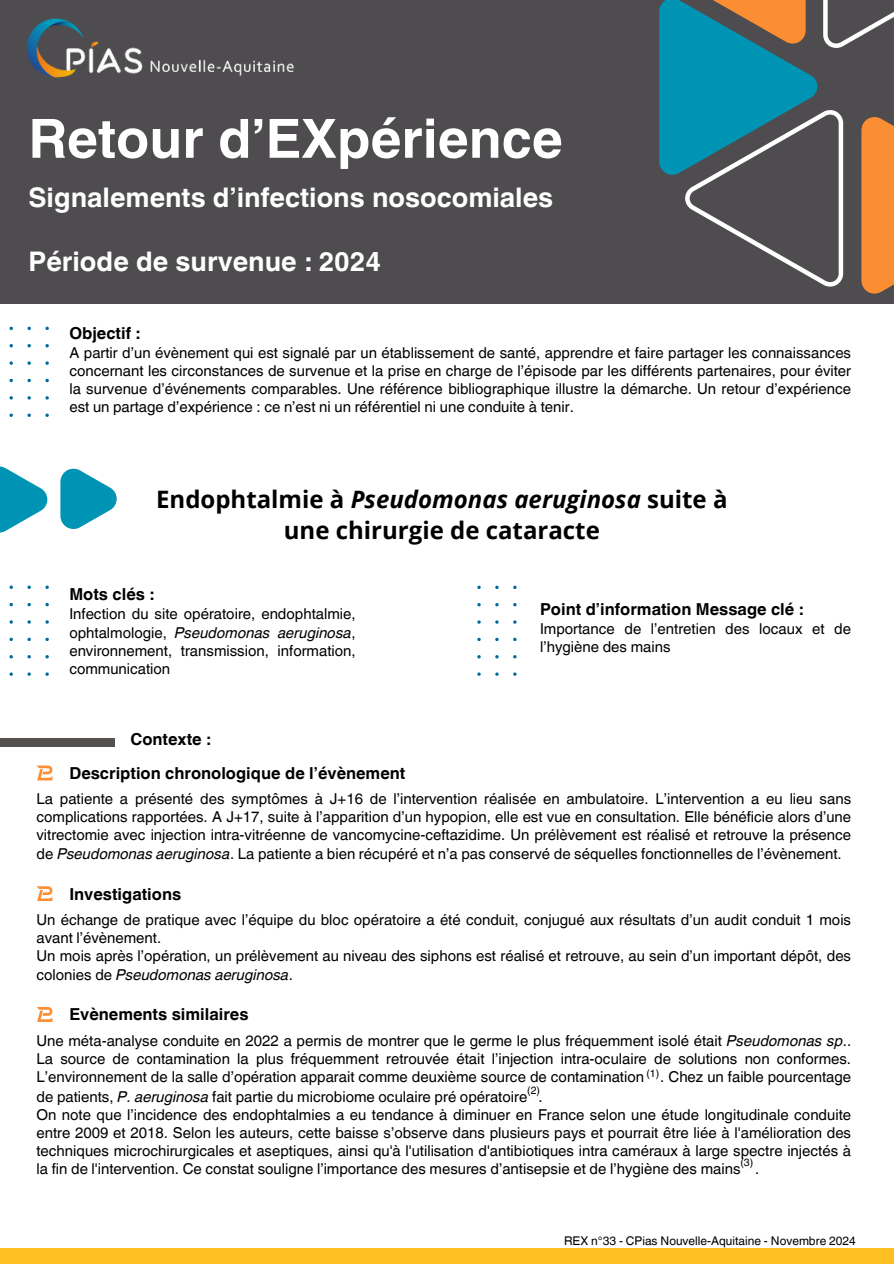
<style>
.page{position:relative;width:894px;height:1264px;background:#fff}
.page>*{position:absolute;margin:0;border:0;box-sizing:border-box;transform-origin:0 0}
.t1{font:700 54px "Helvetica World";color:#fff}
.t2{font:700 27px "Helvetica World";color:#fff}
.t3{font:700 24px/30.3px "Open Sans";color:#000;text-align:center}
.t4{font:700 16.5px/33.8px "Helvetica World";color:#000}
.t5{font:15px/18.3px "Helvetica World";color:#000;text-align:justify}
.t6{font:12px "Helvetica World";color:#000}
.t7{font:10.5px "Helvetica World";color:#000}
.s1{font-style:italic}
</style>
<div class="page">
<div style="left:0;top:0;width:893px;height:303px;background:#4e4c4f"></div>
<svg style="left:659px;top:0;width:234px;height:287px"></svg>
<div style="left:861px;top:117px;width:32px;height:177px;background:#fb8e33"></div>
<div style="left:0;top:1247px;width:893px;height:16px;background:#fec020"></div>
<svg style="left:9px;top:326px;width:40px;height:91px"></svg>
<svg style="left:0;top:466px;width:47px;height:67px"></svg>
<svg style="left:60px;top:468px;width:57px;height:61px"></svg>
<div style="left:0;top:738px;width:114px;height:9px;background:#55514f"></div>
<svg style="left:36px;top:765px;width:16px;height:15px"></svg>
<svg style="left:36px;top:886px;width:16px;height:14px"></svg>
<svg style="left:36px;top:1007px;width:16px;height:14px"></svg>
<svg style="left:9px;top:585px;width:40px;height:91px"></svg>
<svg style="left:477px;top:585px;width:39px;height:91px"></svg>
<img style="left:26px;top:18px;width:268px;height:60px">
<h1 class="t1" style="left:29px;top:107px;width:535px">Retour d’EXpérience</h1>
<h2 class="t2" style="left:29px;top:181px;width:526px">Signalements d’infections nosocomiales</h2>
<h2 class="t2" style="left:29px;top:246px;width:354px">Période de survenue : 2024</h2>
<p class="t4" style="left:69px;top:316px;width:72px">Objectif :</p>
<p class="t5" style="left:69px;top:344px;width:783px">A partir d’un évènement qui est signalé par un établissement de santé, apprendre et faire partager les connaissances concernant les circonstances de survenue et la prise en charge de l’épisode par les différents partenaires, pour éviter la survenue d’événements comparables. Une référence bibliographique illustre la démarche. Un retour d’expérience est un partage d’expérience : ce n’est ni un référentiel ni une conduite à tenir.</p>
<h3 class="t3" style="left:156px;top:484px;width:572px">Endophtalmie à <span class="s1">Pseudomonas aeruginosa</span> suite à une chirurgie de cataracte</h3>
<p class="t4" style="left:69px;top:577px;width:86px">Mots clés :</p>
<p class="t5" style="left:69px;top:604px;width:288px">Infection du site opératoire, endophtalmie, ophtalmologie, <span class="s1">Pseudomonas aeruginosa</span>, environnement, transmission, information, communication</p>
<p class="t4" style="left:540px;top:592px;width:265px">Point d’information Message clé :</p>
<p class="t5" style="left:540px;top:620px;width:312px">Importance de l’entretien des locaux et de l’hygiène des mains</p>
<p class="t4" style="left:69px;top:722px;width:337px;text-indent:61px">Contexte :<br>Description chronologique de l’évènement</p>
<p class="t5" style="left:36px;top:789px;width:815px">La patiente a présenté des symptômes à J+16 de l’intervention réalisée en ambulatoire. L’intervention a eu lieu sans complications rapportées. A J+17, suite à l’apparition d’un hypopion, elle est vue en consultation. Elle bénéficie alors d’une vitrectomie avec injection intra-vitréenne de vancomycine-ceftazidime. Un prélèvement est réalisé et retrouve la présence de <span class="s1">Pseudomonas aeruginosa</span>. La patiente a bien récupéré et n’a pas conservé de séquelles fonctionnelles de l’évènement.</p>
<p class="t4" style="left:69px;top:877px;width:113px">Investigations</p>
<p class="t5" style="left:36px;top:910px;width:815px;text-align:left">Un échange de pratique avec l’équipe du bloc opératoire a été conduit, conjugué aux résultats d’un audit conduit 1 mois avant l’évènement.<br>Un mois après l’opération, un prélèvement au niveau des siphons est réalisé et retrouve, au sein d’un important dépôt, des colonies de <span class="s1">Pseudomonas aeruginosa</span>.</p>
<p class="t4" style="left:69px;top:997px;width:181px">Evènements similaires</p>
<p class="t5" style="left:36px;top:1032px;width:816px;text-align:left">Une méta-analyse conduite en 2022 a permis de montrer que le germe le plus fréquemment isolé était <span class="s1">Pseudomonas sp</span>..<br>La source de contamination la plus fréquemment retrouvée était l’injection intra-oculaire de solutions non conformes.<br>L’environnement de la salle d’opération apparait comme deuxième source de contamination . Chez un faible pourcentage de patients, <span class="s1">P. aeruginosa</span> fait partie du microbiome oculaire pré opératoire .<br>On note que l’incidence des endophtalmies a eu tendance à diminuer en France selon une étude longitudinale conduite entre 2009 et 2018. Selon les auteurs, cette baisse s’observe dans plusieurs pays et pourrait être liée à l'amélioration des techniques microchirurgicales et aseptiques, ainsi qu'à l'utilisation d'antibiotiques intra caméraux à large spectre injectés à la fin de l'intervention. Ce constat souligne l’importance des mesures d’antisepsie et de l’hygiène des mains .</p>
<p class="t7" style="left:646px;top:1066px;width:14px">(1)</p>
<p class="t7" style="left:527px;top:1084px;width:14px">(2)</p>
<p class="t7" style="left:740px;top:1156px;width:14px">(3)</p>
<p class="t6" style="left:564px;top:1233px;width:293px">REX n°33 - CPias Nouvelle-Aquitaine - Novembre 2024</p>
</div>
